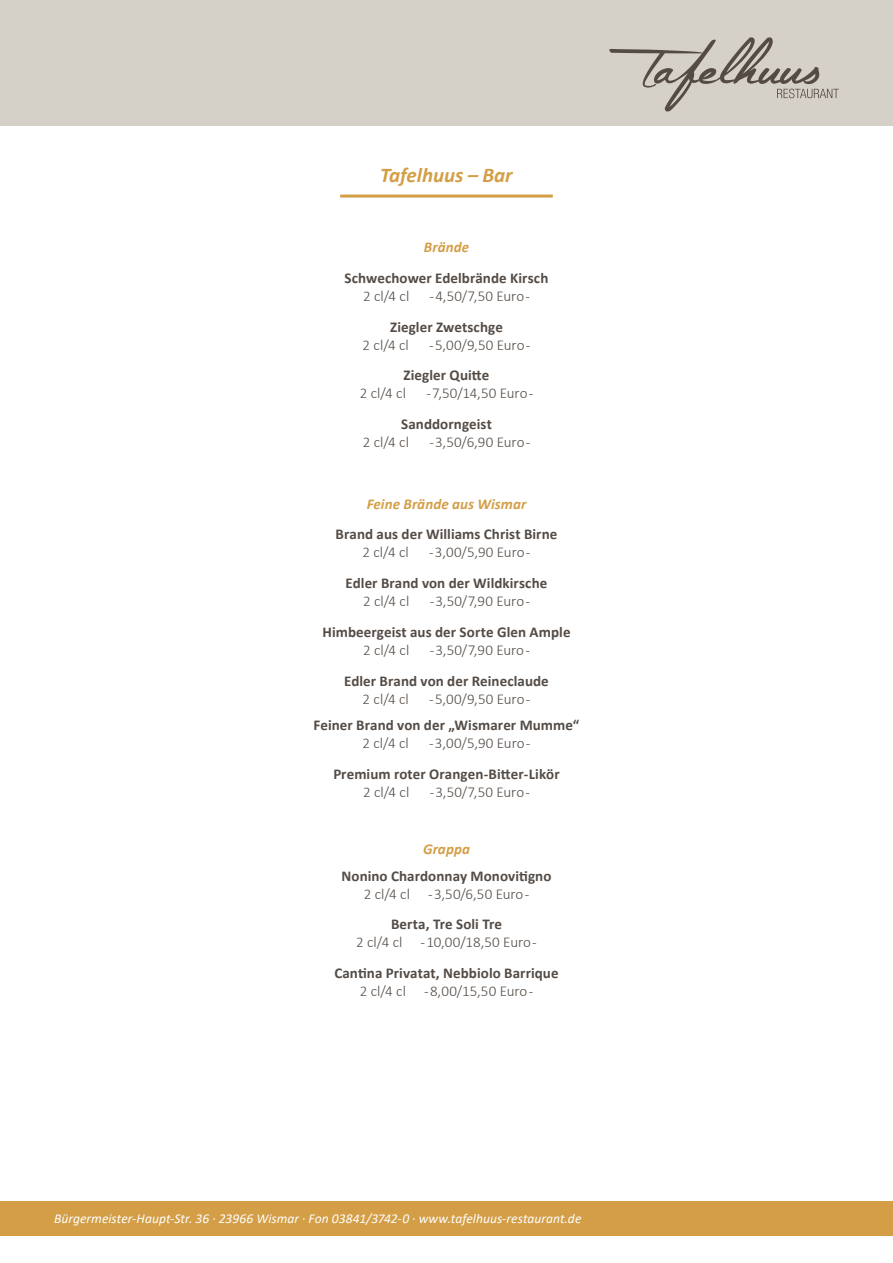
<style>
.page{position:relative;width:893px;height:1263px;background:#fff}
.page>*{position:absolute;margin:0;border:0;box-sizing:border-box;transform-origin:0 0}
.t1{font:italic 700 21px "Calibri";color:#d39e46}
.t2{font:700 15px "Calibri";letter-spacing:.005em;color:#544b45}
.t3{font:300 15px "Calibri";letter-spacing:.005em;color:#544b45}
.t4{font:italic 700 15px "Calibri";letter-spacing:.005em;color:#d39e46}
.t5{font:italic 13.5px "Calibri";letter-spacing:.005em;color:#fff}
</style>
<div class="page">
<div style="left:0;top:0;width:893px;height:125px;background:#d6d1c8"></div>
<svg style="left:609px;top:37px;width:230px;height:75px"></svg>
<hr style="left:340px;top:195px;width:213px;height:3px;background:#d39e46">
<div style="left:0;top:1201px;width:893px;height:35px;background:#d39e46"></div>
<h1 class="t1" style="left:380px;top:160px;width:134px">Tafelhuus – Bar</h1>
<p class="t4" style="left:424px;top:236px;width:47px">Brände</p>
<p class="t2" style="left:345px;top:267px;width:205px">Schwechower Edelbrände Kirsch</p>
<p class="t3" style="left:363px;top:286px;width:48px">2 cl/4 cl</p>
<p class="t3" style="left:430px;top:286px;width:102px">- 4,50/7,50 Euro -</p>
<p class="t2" style="left:390px;top:316px;width:114px">Ziegler Zwetschge</p>
<p class="t3" style="left:363px;top:335px;width:48px">2 cl/4 cl</p>
<p class="t3" style="left:429px;top:335px;width:103px">- 5,00/9,50 Euro -</p>
<p class="t2" style="left:404px;top:365px;width:87px">Ziegler Quitte</p>
<p class="t3" style="left:360px;top:384px;width:48px">2 cl/4 cl</p>
<p class="t3" style="left:426px;top:384px;width:108px">- 7,50/14,50 Euro -</p>
<p class="t2" style="left:401px;top:413px;width:92px">Sanddorngeist</p>
<p class="t3" style="left:363px;top:433px;width:48px">2 cl/4 cl</p>
<p class="t3" style="left:429px;top:433px;width:102px">- 3,50/6,90 Euro -</p>
<p class="t4" style="left:367px;top:493px;width:161px">Feine Brände aus Wismar</p>
<p class="t2" style="left:336px;top:524px;width:223px">Brand aus der Williams Christ Birne</p>
<p class="t3" style="left:362px;top:543px;width:48px">2 cl/4 cl</p>
<p class="t3" style="left:429px;top:543px;width:103px">- 3,00/5,90 Euro -</p>
<p class="t2" style="left:346px;top:572px;width:203px">Edler Brand von der Wildkirsche</p>
<p class="t3" style="left:363px;top:592px;width:48px">2 cl/4 cl</p>
<p class="t3" style="left:430px;top:592px;width:102px">- 3,50/7,90 Euro -</p>
<p class="t2" style="left:322px;top:621px;width:250px">Himbeergeist aus der Sorte Glen Ample</p>
<p class="t3" style="left:363px;top:640px;width:48px">2 cl/4 cl</p>
<p class="t3" style="left:430px;top:640px;width:102px">- 3,50/7,90 Euro -</p>
<p class="t2" style="left:344px;top:670px;width:206px">Edler Brand von der Reineclaude</p>
<p class="t3" style="left:363px;top:689px;width:48px">2 cl/4 cl</p>
<p class="t3" style="left:429px;top:689px;width:103px">- 5,00/9,50 Euro -</p>
<p class="t2" style="left:313px;top:714px;width:267px">Feiner Brand von der „Wismarer Mumme“</p>
<p class="t3" style="left:362px;top:734px;width:48px">2 cl/4 cl</p>
<p class="t3" style="left:429px;top:734px;width:103px">- 3,00/5,90 Euro -</p>
<p class="t2" style="left:333px;top:763px;width:228px">Premium roter Orangen-Bitter-Likör</p>
<p class="t3" style="left:363px;top:782px;width:48px">2 cl/4 cl</p>
<p class="t3" style="left:430px;top:782px;width:102px">- 3,50/7,50 Euro -</p>
<p class="t4" style="left:423px;top:838px;width:49px">Grappa</p>
<p class="t2" style="left:341px;top:865px;width:211px">Nonino Chardonnay Monovitigno</p>
<p class="t3" style="left:364px;top:884px;width:167px">2 cl/4 cl - 3,50/6,50 Euro -</p>
<p class="t2" style="left:391px;top:914px;width:112px">Berta, Tre Soli Tre</p>
<p class="t3" style="left:356px;top:933px;width:182px">2 cl/4 cl - 10,00/18,50 Euro -</p>
<p class="t2" style="left:334px;top:962px;width:226px">Cantina Privatat, Nebbiolo Barrique</p>
<p class="t3" style="left:360px;top:982px;width:175px">2 cl/4 cl - 8,00/15,50 Euro -</p>
<p class="t5" style="left:54px;top:1209px;width:529px">Bürgermeister-Haupt-Str. 36 · 23966 Wismar · Fon 03841/3742-0 · www.tafelhuus-restaurant.de</p>
</div>
